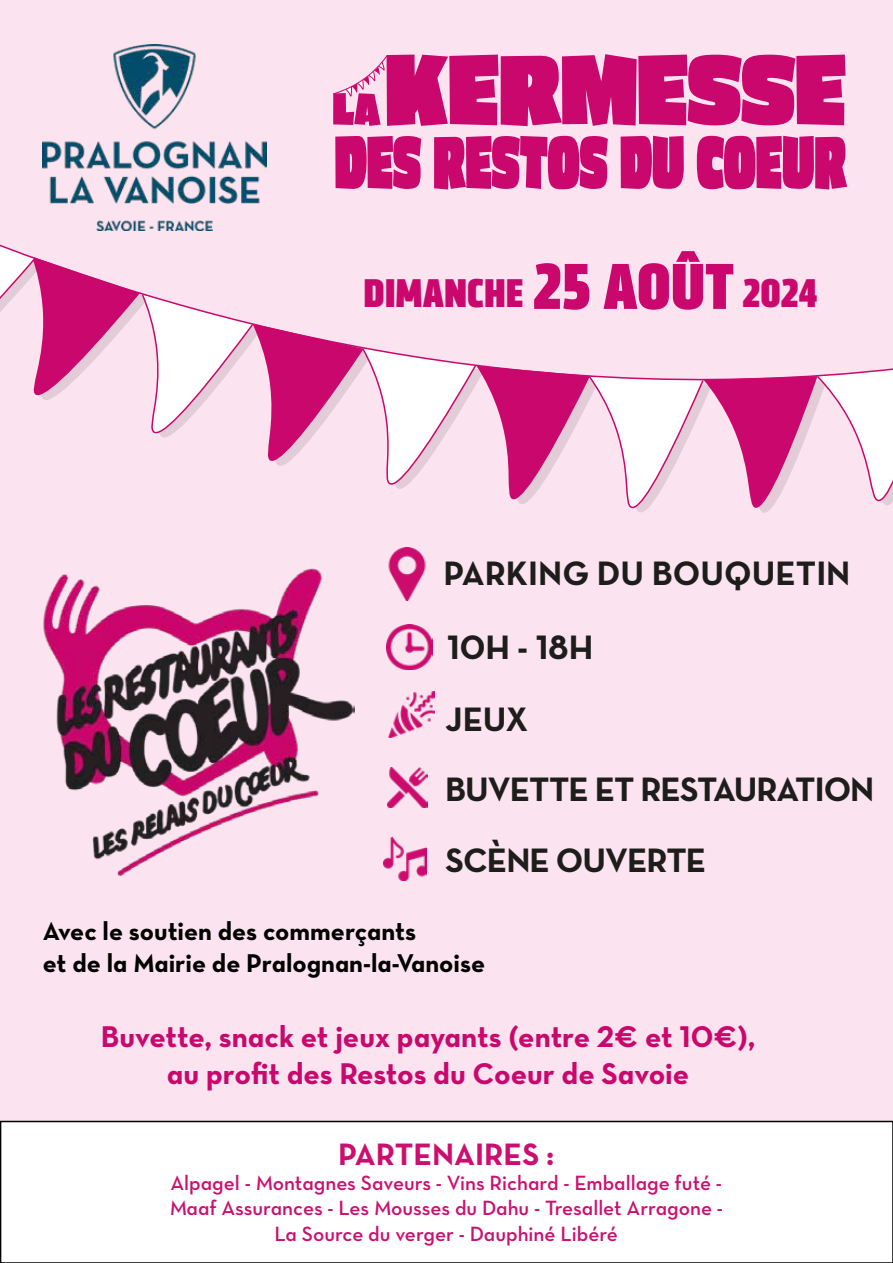
<style>
.page{position:relative;width:893px;height:1263px;background:#fbe3ef}
.page>*{position:absolute;margin:0;border:0;box-sizing:border-box;transform-origin:0 0}
.t1{font:67.5px "Klavika Display Bl Cond";color:#ca076c}
.t2{font:41.7px "Klavika Display Bl Cond";color:#ca076c}
.t3{font:34.5px "Neutra Text Bold Alt";letter-spacing:-.03em;color:#1d1d1b}
.t4{font:34.5px/72.6px "Neutra Text Bold Alt";color:#1d1d1b}
.t5{font:31.5px "Neutra Text Bold Alt";color:#cb096c}
.t6{font:30.45px/36.6px "Neutra Text Bold Alt";color:#ca076c;text-align:center}
.t7{font:26.1px/31.3px "Neutra Text Bold Alt";color:#000}
.t8{font:21px/25.2px "Neutra Text Demi Alt";color:#cb096c;text-align:center}
</style>
<div class="page">
<div style="left:0;top:1122px;width:893px;height:141px;background:#fff"></div>
<img style="left:43px;top:568px;width:311px;height:308px">
<svg style="left:335px;top:136px;width:86px;height:53px;background:#d0237d"></svg>
<svg style="left:434px;top:136px;width:174px;height:54px;background:#d22d83"></svg>
<svg style="left:621px;top:136px;width:63px;height:53px;background:#cf1e79"></svg>
<svg style="left:697px;top:136px;width:150px;height:54px;background:#d12980"></svg>
<img style="left:43px;top:45px;width:224px;height:159px">
<svg style="left:97px;top:220px;width:796px;height:293px"></svg>
<svg style="left:0;top:224px;width:893px;height:199px"></svg>
<svg style="left:333px;top:54px;width:512px;height:72px"></svg>
<img style="left:388px;top:548px;width:38px;height:53px">
<img style="left:387px;top:624px;width:45px;height:46px">
<img style="left:389px;top:692px;width:46px;height:46px">
<img style="left:388px;top:768px;width:40px;height:40px">
<div style="left:0;top:1121px;width:893px;height:142px;border:2px solid #000"></div>
<img style="left:384px;top:838px;width:42px;height:42px">
<h1 class="t1" style="left:533px;top:247px;width:202px">25 AOÛT</h1>
<h2 class="t2" style="left:364px;top:269px;width:161px">DIMANCHE</h2>
<h2 class="t2" style="left:743px;top:269px;width:77px">2024</h2>
<h3 class="t4" style="left:444px;top:536px;width:408px">PARKING DU BOUQUETIN</h3>
<h3 class="t4" style="left:446px;top:610px;width:149px">10H - 18H<br>JEUX</h3>
<h3 class="t3" style="left:445px;top:767px;width:431px">BUVETTE ET RESTAURATION</h3>
<h3 class="t3" style="left:446px;top:839px;width:262px">SCÈNE OUVERTE</h3>
<p class="t7" style="left:43px;top:915px;width:444px">Avec le soutien des commerçants<br>et de la Mairie de Pralognan-la-Vanoise</p>
<h3 class="t6" style="left:101px;top:1018px;width:656px">Buvette, snack et jeux payants (entre 2€ et 10€), au profit des Restos du Coeur de Savoie</h3>
<h3 class="t5" style="left:338px;top:1134px;width:218px">PARTENAIRES :</h3>
<p class="t8" style="left:169px;top:1170px;width:555px">Alpagel - Montagnes Saveurs - Vins Richard - Emballage futé -<br>Maaf Assurances - Les Mousses du Dahu - Tresallet Arragone -<br>La Source du verger - Dauphiné Libéré</p>
</div>
